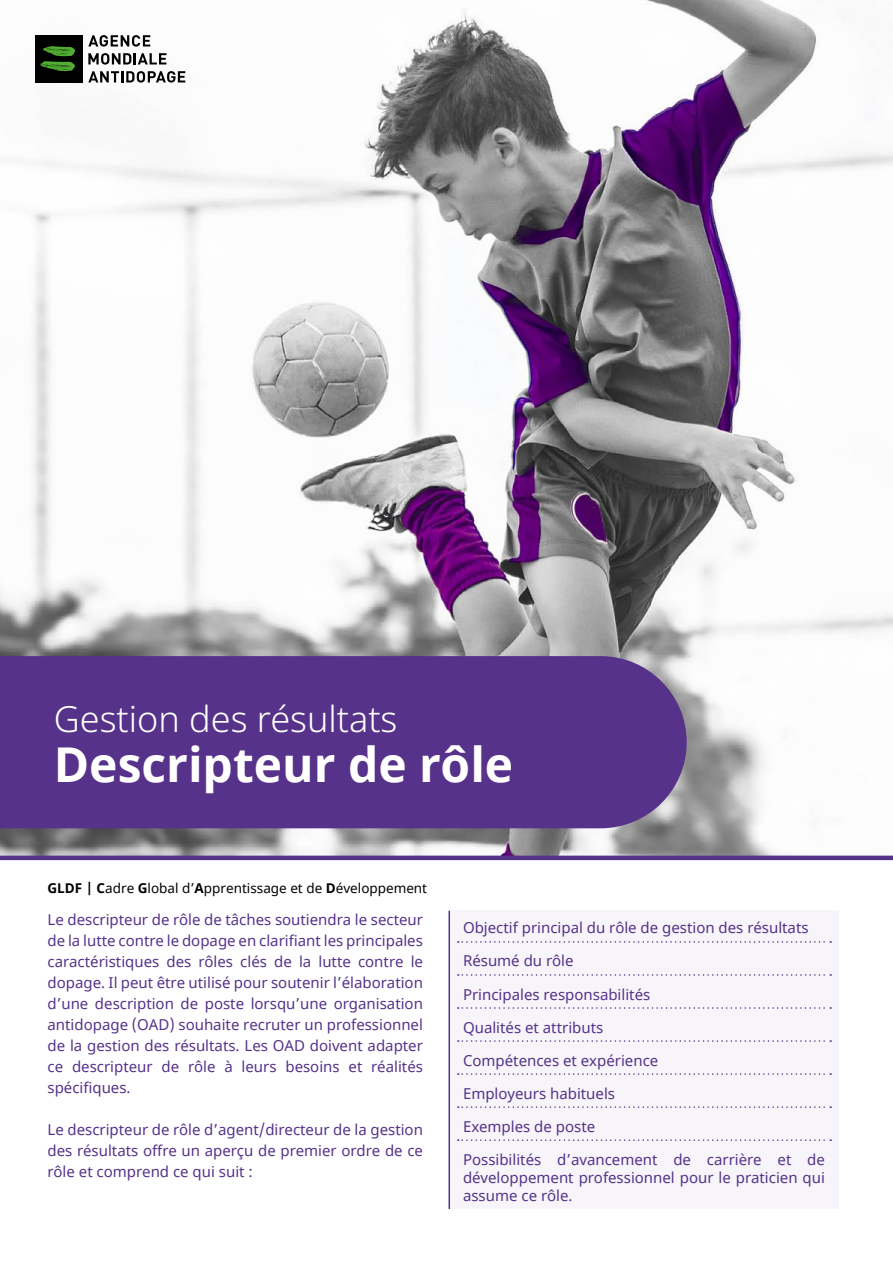
<style>
.page{position:relative;width:893px;height:1263px;background:#fff}
.page>*{position:absolute;margin:0;border:0;box-sizing:border-box;transform-origin:0 0}
.t1{font:700 48px "Noto Sans";color:#fff}
.t2{font:300 36px "Noto Sans";color:#fff}
.t3{font:15px/21px "Noto Sans";color:#56328a;text-align:justify}
.t4{font:13.5px "Noto Sans";color:#000}
.s1{font-weight:700}
</style>
<div class="page">
<img style="left:0;top:0;width:893px;height:856px">
<div style="left:0;top:656px;width:687px;height:172px;background:#56328a"></div>
<hr style="left:0;top:856px;width:893px;height:4px;background:#56328a">
<div style="left:449px;top:911px;width:390px;height:298px;background:#f7f5f9"></div>
<hr style="left:448px;top:911px;width:2px;height:298px;background:#55348b">
<svg style="left:88px;top:53px;width:78px;height:12px"></svg>
<svg style="left:88px;top:35px;width:62px;height:12px"></svg>
<svg style="left:88px;top:71px;width:97px;height:12px"></svg>
<div style="left:35px;top:35px;width:48px;height:47px;background:#000"></div>
<svg style="left:40px;top:46px;width:35px;height:25px"></svg>
<h2 class="t2" style="left:54px;top:694px;width:345px">Gestion des résultats</h2>
<h1 class="t1" style="left:54px;top:731px;width:461px">Descripteur de rôle</h1>
<p class="t4" style="left:48px;top:879px;width:381px"><span class="s1">GLDF | C</span>adre <span class="s1">G</span>lobal d’<span class="s1">A</span>pprentissage et de <span class="s1">D</span>éveloppement</p>
<p class="t3" style="left:48px;top:909px;width:377px">Le descripteur de rôle de tâches soutiendra le secteur de la lutte contre le dopage en clarifiant les principales caractéristiques des rôles clés de la lutte contre le dopage. Il peut être utilisé pour soutenir l’élaboration d’une description de poste lorsqu’une organisation antidopage (OAD) souhaite recruter un professionnel de la gestion des résultats. Les OAD doivent adapter ce descripteur de rôle à leurs besoins et réalités spécifiques.</p>
<p class="t3" style="left:48px;top:1119px;width:377px">Le descripteur de rôle d’agent/directeur de la gestion des résultats offre un aperçu de premier ordre de ce rôle et comprend ce qui suit :</p>
<p class="t3" style="left:463px;top:918px;width:347px">Objectif principal du rôle de gestion des résultats</p>
<p class="t3" style="left:463px;top:951px;width:112px">Résumé du rôle</p>
<p class="t3" style="left:463px;top:984px;width:189px">Principales responsabilités</p>
<p class="t3" style="left:463px;top:1017px;width:142px">Qualités et attributs</p>
<p class="t3" style="left:463px;top:1050px;width:197px">Compétences et expérience</p>
<p class="t3" style="left:463px;top:1083px;width:154px">Employeurs habituels</p>
<p class="t3" style="left:463px;top:1116px;width:134px">Exemples de poste</p>
<p class="t3" style="left:463px;top:1151px;width:363px;line-height:18px">Possibilités d’avancement de carrière et de développement professionnel pour le praticien qui assume ce rôle.</p>
</div>
